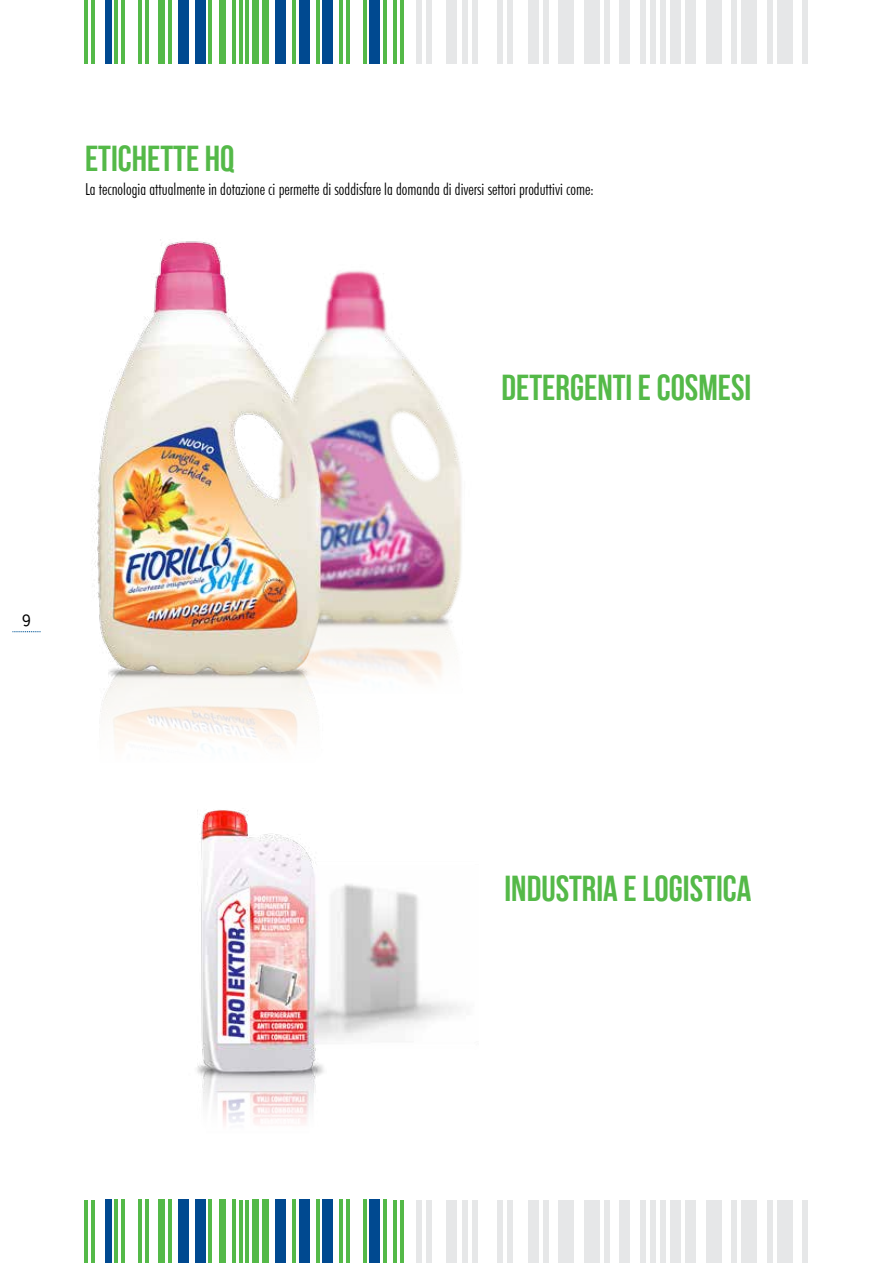
<style>
.page{position:relative;width:893px;height:1263px;background:#fff}
.page>*{position:absolute;margin:0;border:0;box-sizing:border-box;transform-origin:0 0}
.t1{font:36px "Bebas Neue";color:#54b948}
.t2{font:300 condensed 16.5px "Futura BT";color:#000}
.t3{font:800 16.5px "Nilland";color:#000}
</style>
<div class="page">
<hr style="left:85px;top:1200px;width:3px;height:63px;background:#54b948">
<hr style="left:91px;top:1200px;width:4px;height:63px;background:#54b948">
<hr style="left:115px;top:1200px;width:3px;height:63px;background:#54b948">
<hr style="left:121px;top:1200px;width:4px;height:63px;background:#54b948">
<hr style="left:138px;top:1200px;width:4px;height:63px;background:#54b948">
<hr style="left:145px;top:1200px;width:3px;height:63px;background:#54b948">
<div style="left:105px;top:1200px;width:6px;height:63px;background:#004990"></div>
<div style="left:416px;top:0;width:5px;height:64px;background:#e6e7e8"></div>
<div style="left:426px;top:0;width:5px;height:64px;background:#e6e7e8"></div>
<div style="left:462px;top:0;width:5px;height:64px;background:#e6e7e8"></div>
<div style="left:472px;top:0;width:5px;height:64px;background:#e6e7e8"></div>
<div style="left:498px;top:0;width:5px;height:64px;background:#e6e7e8"></div>
<div style="left:508px;top:0;width:5px;height:64px;background:#e6e7e8"></div>
<div style="left:528px;top:0;width:10px;height:64px;background:#e6e7e8"></div>
<div style="left:543px;top:0;width:5px;height:64px;background:#e6e7e8"></div>
<div style="left:584px;top:0;width:15px;height:64px;background:#e6e7e8"></div>
<div style="left:604px;top:0;width:5px;height:64px;background:#e6e7e8"></div>
<div style="left:620px;top:0;width:10px;height:64px;background:#e6e7e8"></div>
<div style="left:640px;top:0;width:5px;height:64px;background:#e6e7e8"></div>
<div style="left:650px;top:0;width:5px;height:64px;background:#e6e7e8"></div>
<div style="left:660px;top:0;width:5px;height:64px;background:#e6e7e8"></div>
<div style="left:671px;top:0;width:10px;height:64px;background:#e6e7e8"></div>
<div style="left:686px;top:0;width:10px;height:64px;background:#e6e7e8"></div>
<div style="left:706px;top:0;width:15px;height:64px;background:#e6e7e8"></div>
<div style="left:732px;top:0;width:5px;height:64px;background:#e6e7e8"></div>
<div style="left:767px;top:0;width:5px;height:64px;background:#e6e7e8"></div>
<div style="left:803px;top:0;width:5px;height:64px;background:#e6e7e8"></div>
<div style="left:447px;top:0;width:10px;height:64px;background:#e6e7e8"></div>
<div style="left:559px;top:0;width:15px;height:64px;background:#e6e7e8"></div>
<div style="left:742px;top:0;width:15px;height:64px;background:#e6e7e8"></div>
<div style="left:777px;top:0;width:16px;height:64px;background:#e6e7e8"></div>
<div style="left:498px;top:1200px;width:5px;height:63px;background:#e6e7e8"></div>
<div style="left:508px;top:1200px;width:5px;height:63px;background:#e6e7e8"></div>
<div style="left:528px;top:1200px;width:10px;height:63px;background:#e6e7e8"></div>
<div style="left:543px;top:1200px;width:5px;height:63px;background:#e6e7e8"></div>
<div style="left:584px;top:1200px;width:15px;height:63px;background:#e6e7e8"></div>
<div style="left:604px;top:1200px;width:5px;height:63px;background:#e6e7e8"></div>
<div style="left:620px;top:1200px;width:10px;height:63px;background:#e6e7e8"></div>
<div style="left:640px;top:1200px;width:5px;height:63px;background:#e6e7e8"></div>
<div style="left:650px;top:1200px;width:5px;height:63px;background:#e6e7e8"></div>
<div style="left:660px;top:1200px;width:5px;height:63px;background:#e6e7e8"></div>
<div style="left:671px;top:1200px;width:10px;height:63px;background:#e6e7e8"></div>
<div style="left:686px;top:1200px;width:10px;height:63px;background:#e6e7e8"></div>
<div style="left:706px;top:1200px;width:15px;height:63px;background:#e6e7e8"></div>
<div style="left:732px;top:1200px;width:5px;height:63px;background:#e6e7e8"></div>
<div style="left:767px;top:1200px;width:5px;height:63px;background:#e6e7e8"></div>
<div style="left:803px;top:1200px;width:5px;height:63px;background:#e6e7e8"></div>
<div style="left:559px;top:1200px;width:15px;height:63px;background:#e6e7e8"></div>
<div style="left:742px;top:1200px;width:15px;height:63px;background:#e6e7e8"></div>
<div style="left:777px;top:1200px;width:16px;height:63px;background:#e6e7e8"></div>
<hr style="left:85px;top:0;width:3px;height:64px;background:#54b948">
<hr style="left:91px;top:0;width:4px;height:64px;background:#54b948">
<hr style="left:115px;top:0;width:3px;height:64px;background:#54b948">
<hr style="left:121px;top:0;width:4px;height:64px;background:#54b948">
<hr style="left:138px;top:0;width:4px;height:64px;background:#54b948">
<hr style="left:145px;top:0;width:3px;height:64px;background:#54b948">
<div style="left:158px;top:0;width:7px;height:64px;background:#54b948"></div>
<hr style="left:168px;top:0;width:4px;height:64px;background:#54b948">
<div style="left:195px;top:0;width:10px;height:64px;background:#004990"></div>
<hr style="left:209px;top:0;width:3px;height:64px;background:#54b948">
<div style="left:219px;top:0;width:6px;height:64px;background:#54b948"></div>
<hr style="left:232px;top:0;width:4px;height:64px;background:#54b948">
<hr style="left:239px;top:0;width:3px;height:64px;background:#54b948">
<hr style="left:246px;top:0;width:3px;height:64px;background:#54b948">
<div style="left:252px;top:0;width:7px;height:64px;background:#54b948"></div>
<div style="left:262px;top:0;width:7px;height:64px;background:#54b948"></div>
<div style="left:276px;top:0;width:10px;height:64px;background:#004990"></div>
<hr style="left:293px;top:0;width:3px;height:64px;background:#54b948">
<hr style="left:316px;top:0;width:3px;height:64px;background:#54b948">
<hr style="left:340px;top:0;width:3px;height:64px;background:#54b948">
<hr style="left:346px;top:0;width:4px;height:64px;background:#54b948">
<hr style="left:363px;top:0;width:3px;height:64px;background:#54b948">
<div style="left:105px;top:0;width:6px;height:64px;background:#004990"></div>
<div style="left:178px;top:0;width:11px;height:64px;background:#004990"></div>
<div style="left:299px;top:0;width:10px;height:64px;background:#004990"></div>
<div style="left:323px;top:0;width:10px;height:64px;background:#004990"></div>
<div style="left:370px;top:0;width:10px;height:64px;background:#004990"></div>
<hr style="left:383px;top:0;width:4px;height:64px;background:#54b948">
<hr style="left:393px;top:0;width:4px;height:64px;background:#54b948">
<hr style="left:400px;top:0;width:3px;height:64px;background:#54b948">
<img style="left:148px;top:857px;width:330px;height:406px">
<img style="left:94px;top:239px;width:368px;height:618px">
<svg style="left:12px;top:631px;width:29px;height:1px"></svg>
<h1 class="t1" style="left:85px;top:139px;width:151px">ETICHETTE HQ</h1>
<p class="t2" style="left:85px;top:179px;width:510px">La tecnologia attualmente in dotazione ci permette di soddisfare la domanda di diversi settori produttivi come:</p>
<h1 class="t1" style="left:502px;top:368px;width:251px">DETERGENTI E COSMESI</h1>
<p class="t3" style="left:22px;top:610px;width:10px">9</p>
<h1 class="t1" style="left:504px;top:869px;width:248px">INDUSTRIA E LOGISTICA</h1>
</div>
